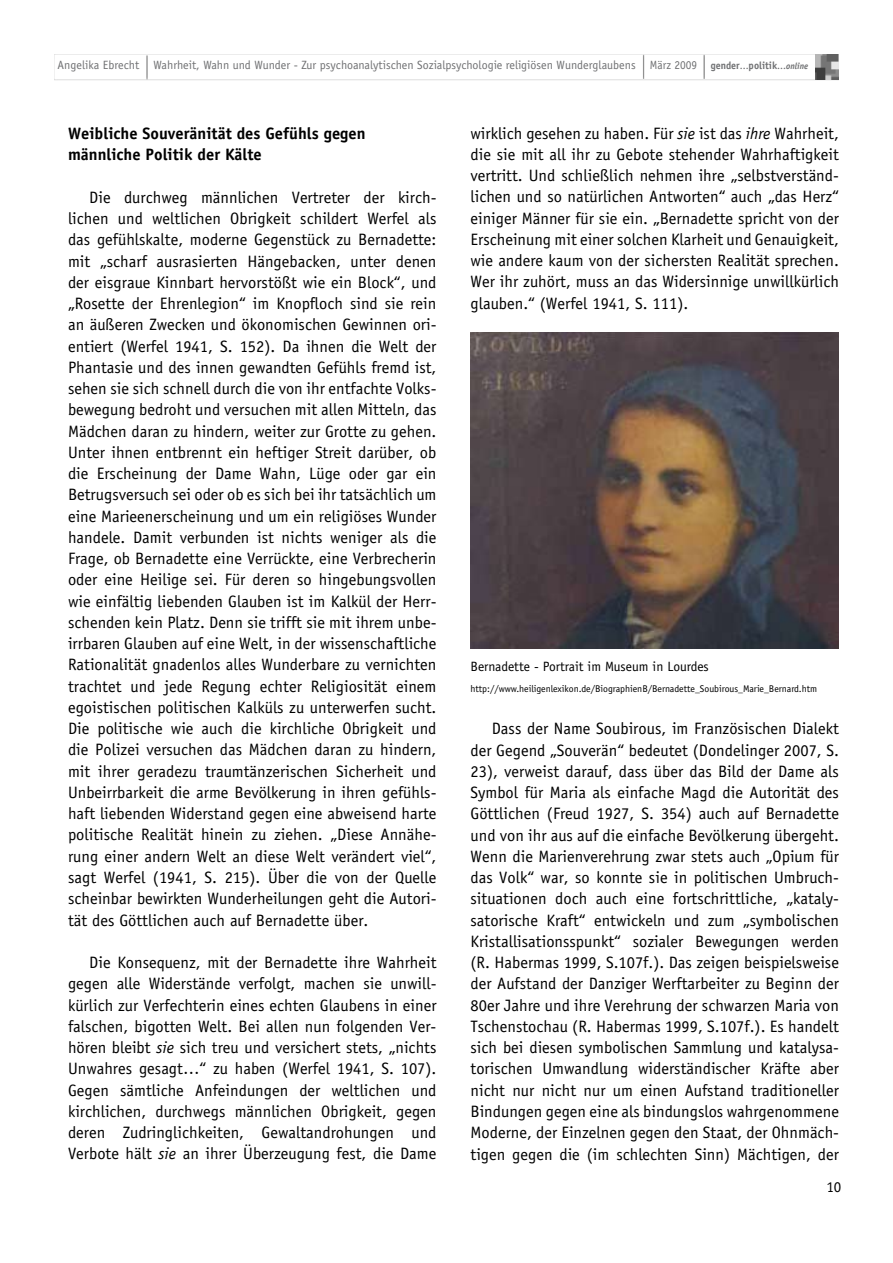
<style>
.page{position:relative;width:893px;height:1263px;background:#fff}
.page>*{position:absolute;margin:0;border:0;box-sizing:border-box;transform-origin:0 0}
.t1{font:16.5px/21.3px "Officina Sans";color:#000;text-align:justify}
.t2{font:700 16.5px/21.3px "Officina Sans";color:#000}
.t3{font:15px "Officina Sans";color:#000}
.t4{font:13.5px "Officina Sans";color:#000}
.t5{font:12px "Officina Sans";color:#707173}
.t6{font:9.75px "Officina Sans";color:#000}
.s1{font-weight:700;font-size:10.5px}
.s2{font-size:10.5px}
.s3{font-weight:700;font-style:italic;font-size:9px}
.s4{font-style:italic}
</style>
<div class="page">
<img style="left:815px;top:54px;width:23px;height:25px">
<hr style="left:146px;top:55px;width:2px;height:25px;background:#000">
<svg style="left:643px;top:55px;width:1px;height:24px"></svg>
<hr style="left:703px;top:55px;width:2px;height:24px;background:#000">
<img style="left:470px;top:332px;width:369px;height:317px">
<p class="t5" style="left:58px;top:58px;width:752px">Angelika Ebrecht Wahrheit, Wahn und Wunder - Zur psychoanalytischen Sozialpsychologie religiösen Wunderglaubens März 2009 <span class="s1">gender</span><span class="s2">...</span><span class="s1">politik</span><span class="s2">...</span><span class="s3">online</span></p>
<p class="t2" style="left:68px;top:123px;width:299px">Weibliche Souveränität des Gefühls gegen männliche Politik der Kälte</p>
<p class="t1" style="left:68px;top:187px;width:370px;text-indent:21px">Die durchweg männlichen Vertreter der kirch&shy;lichen und weltlichen Obrigkeit schildert Werfel als das gefühlskalte, moderne Gegenstück zu Bernadette: mit „scharf ausrasierten Hängebacken, unter denen der eisgraue Kinnbart hervorstößt wie ein Block“, und „Rosette der Ehrenlegion“ im Knopfloch sind sie rein an äußeren Zwecken und ökonomischen Gewinnen ori&shy;entiert (Werfel 1941, S. 152). Da ihnen die Welt der Phantasie und des innen gewandten Gefühls fremd ist, sehen sie sich schnell durch die von ihr entfachte Volks&shy;bewegung bedroht und versuchen mit allen Mitteln, das Mädchen daran zu hindern, weiter zur Grotte zu gehen.<br>Unter ihnen entbrennt ein heftiger Streit darüber, ob die Erscheinung der Dame Wahn, Lüge oder gar ein Betrugsversuch sei oder ob es sich bei ihr tatsächlich um eine Marieenerscheinung und um ein religiöses Wunder handele. Damit verbunden ist nichts weniger als die Frage, ob Bernadette eine Verrückte, eine Verbrecherin oder eine Heilige sei. Für deren so hingebungsvollen wie einfältig liebenden Glauben ist im Kalkül der Herr&shy;schenden kein Platz. Denn sie trifft sie mit ihrem unbe&shy;irrbaren Glauben auf eine Welt, in der wissenschaftliche Rationalität gnadenlos alles Wunderbare zu vernichten trachtet und jede Regung echter Religiosität einem egoistischen politischen Kalküls zu unterwerfen sucht.<br>Die politische wie auch die kirchliche Obrigkeit und die Polizei versuchen das Mädchen daran zu hindern, mit ihrer geradezu traumtänzerischen Sicherheit und Unbeirrbarkeit die arme Bevölkerung in ihren gefühls&shy;haft liebenden Widerstand gegen eine abweisend harte politische Realität hinein zu ziehen. „Diese Annähe&shy;rung einer andern Welt an diese Welt verändert viel“, sagt Werfel (1941, S. 215). Über die von der Quelle scheinbar bewirkten Wunderheilungen geht die Autori&shy;tät des Göttlichen auch auf Bernadette über.</p>
<p class="t1" style="left:68px;top:952px;width:370px;text-indent:21px">Die Konsequenz, mit der Bernadette ihre Wahrheit gegen alle Widerstände verfolgt, machen sie unwill&shy;kürlich zur Verfechterin eines echten Glaubens in einer falschen, bigotten Welt. Bei allen nun folgenden Ver&shy;hören bleibt <span class="s4">sie</span> sich treu und versichert stets, „nichts Unwahres gesagt…“ zu haben (Werfel 1941, S. 107).<br>Gegen sämtliche Anfeindungen der weltlichen und kirchlichen, durchwegs männlichen Obrigkeit, gegen deren Zudringlichkeiten, Gewaltandrohungen und Verbote hält <span class="s4">sie</span> an ihrer Überzeugung fest, die Dame</p>
<p class="t1" style="left:470px;top:122px;width:370px">wirklich gesehen zu haben. Für <span class="s4">sie</span> ist das <span class="s4">ihre</span> Wahrheit, die sie mit all ihr zu Gebote stehender Wahrhaftigkeit vertritt. Und schließlich nehmen ihre „selbstverständ&shy;lichen und so natürlichen Antworten“ auch „das Herz“ einiger Männer für sie ein. „Bernadette spricht von der Erscheinung mit einer solchen Klarheit und Genauigkeit, wie andere kaum von der sichersten Realität sprechen.<br>Wer ihr zuhört, muss an das Widersinnige unwillkürlich glauben.“ (Werfel 1941, S. 111).</p>
<p class="t4" style="left:470px;top:658px;width:240px">Bernadette - Portrait im Museum in Lourdes</p>
<p class="t6" style="left:470px;top:683px;width:348px">http://www.heiligenlexikon.de/BiographienB/Bernadette_Soubirous_Marie_Bernard.htm</p>
<p class="t1" style="left:470px;top:718px;width:370px;text-indent:21px">Dass der Name Soubirous, im Französischen Dialekt der Gegend „Souverän“ bedeutet (Dondelinger 2007, S.<br>23), verweist darauf, dass über das Bild der Dame als Symbol für Maria als einfache Magd die Autorität des Göttlichen (Freud 1927, S. 354) auch auf Bernadette und von ihr aus auf die einfache Bevölkerung übergeht.<br>Wenn die Marienverehrung zwar stets auch „Opium für das Volk“ war, so konnte sie in politischen Umbruch&shy;situationen doch auch eine fortschrittliche, „kataly&shy;satorische Kraft“ entwickeln und zum „symbolischen Kristallisationsspunkt“ sozialer Bewegungen werden (R. Habermas 1999, S.107f.). Das zeigen beispielsweise der Aufstand der Danziger Werftarbeiter zu Beginn der 80er Jahre und ihre Verehrung der schwarzen Maria von Tschenstochau (R. Habermas 1999, S.107f.). Es handelt sich bei diesen symbolischen Sammlung und katalysa&shy;torischen Umwandlung widerständischer Kräfte aber nicht nur nicht nur um einen Aufstand traditioneller Bindungen gegen eine als bindungslos wahrgenommene Moderne, der Einzelnen gegen den Staat, der Ohnmäch&shy;tigen gegen die (im schlechten Sinn) Mächtigen, der</p>
<p class="t3" style="left:826px;top:1178px;width:16px">10</p>
</div>
